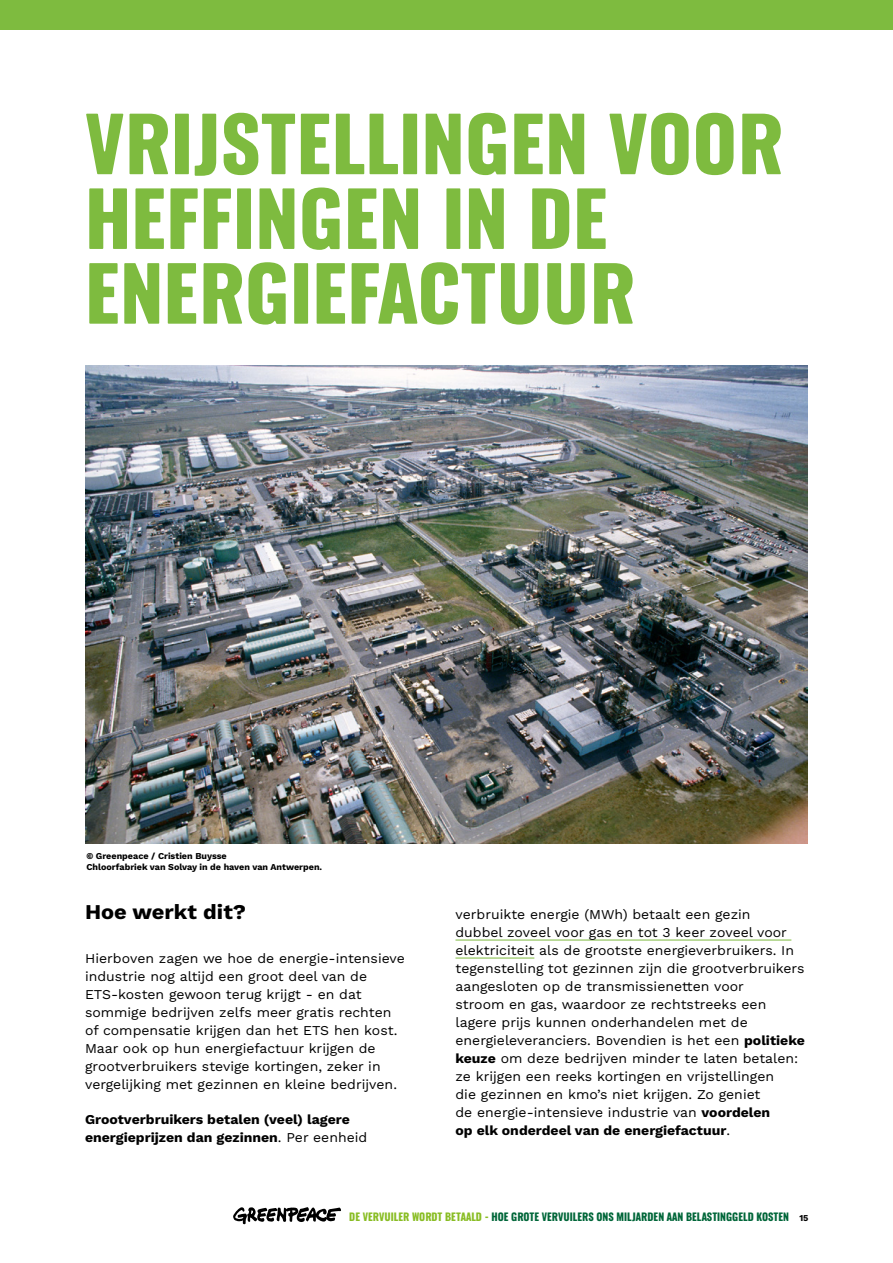
<style>
.page{position:relative;width:893px;height:1263px;background:#fff}
.page>*{position:absolute;margin:0;border:0;box-sizing:border-box;transform-origin:0 0}
.t1{font:74.7px/74.7px "Zodiac Sans";color:#7ebb3f;scale:1.04 1}
.t2{font:21px "Work Sans";color:#000;scale:1.04 1}
.t3{font:13.5px/18px "Work Sans";color:#000;scale:1.04 1}
.t4{font:10.5px "Zodiac Sans";color:#006639}
.t5{font:9px/10.8px "Work Sans";color:#000}
.s1{color:#89bd24}
.s2{font-family:"Work Sans";font-size:9px;color:#000}
</style>
<div class="page">
<svg style="left:233px;top:1207px;width:108px;height:17px"></svg>
<hr style="left:455px;top:940px;width:336px;height:1px;background:#7ebb3f">
<hr style="left:455px;top:958px;width:79px;height:1px;background:#7ebb3f">
<img style="left:85px;top:366px;width:723px;height:477px">
<div style="left:0;top:0;width:893px;height:30px;background:#7ebb3f"></div>
<h1 class="t1" style="left:85px;top:111px;width:673px">VRIJSTELLINGEN VOOR<br>HEFFINGEN IN DE<br>ENERGIEFACTUUR</h1>
<p class="t5" style="left:86px;top:850px;width:237px">© Greenpeace / Cristien Buysse<br>Chloorfabriek van Solvay in de haven van Antwerpen.</p>
<h2 class="t2" style="left:85px;top:896px;width:156px">Hoe werkt dit?</h2>
<p class="t3" style="left:85px;top:948px;width:309px">Hierboven zagen we hoe de energie-intensieve industrie nog altijd een groot deel van de ETS-kosten gewoon terug krijgt - en dat sommige bedrijven zelfs meer gratis rechten of compensatie krijgen dan het ETS hen kost.<br>Maar ook op hun energiefactuur krijgen de grootverbruikers stevige kortingen, zeker in vergelijking met gezinnen en kleine bedrijven.</p>
<p class="t3" style="left:85px;top:1109px;width:273px">Grootverbruikers betalen (veel) lagere energieprijzen dan gezinnen. Per eenheid</p>
<p class="t3" style="left:455px;top:905px;width:337px">verbruikte energie (MWh) betaalt een gezin<br>dubbel zoveel voor gas en tot 3 keer zoveel voor elektriciteit als de grootste energieverbruikers. In tegenstelling tot gezinnen zijn die grootverbruikers aangesloten op de transmissienetten voor<br>stroom en gas, waardoor ze rechtstreeks een lagere prijs kunnen onderhandelen met de energieleveranciers. Bovendien is het een politieke keuze om deze bedrijven minder te laten betalen: ze krijgen een reeks kortingen en vrijstellingen<br>die gezinnen en kmo’s niet krijgen. Zo geniet<br>de energie-intensieve industrie van voordelen<br>op elk onderdeel van de energiefactuur.</p>
<p class="t4" style="left:349px;top:1211px;width:461px"><span class="s1">DE VERVUILER WORDT BETAALD -</span> HOE GROTE VERVUILERS ONS MILJARDEN AAN BELASTINGGELD KOSTEN <span class="s2">15</span></p>
</div>
